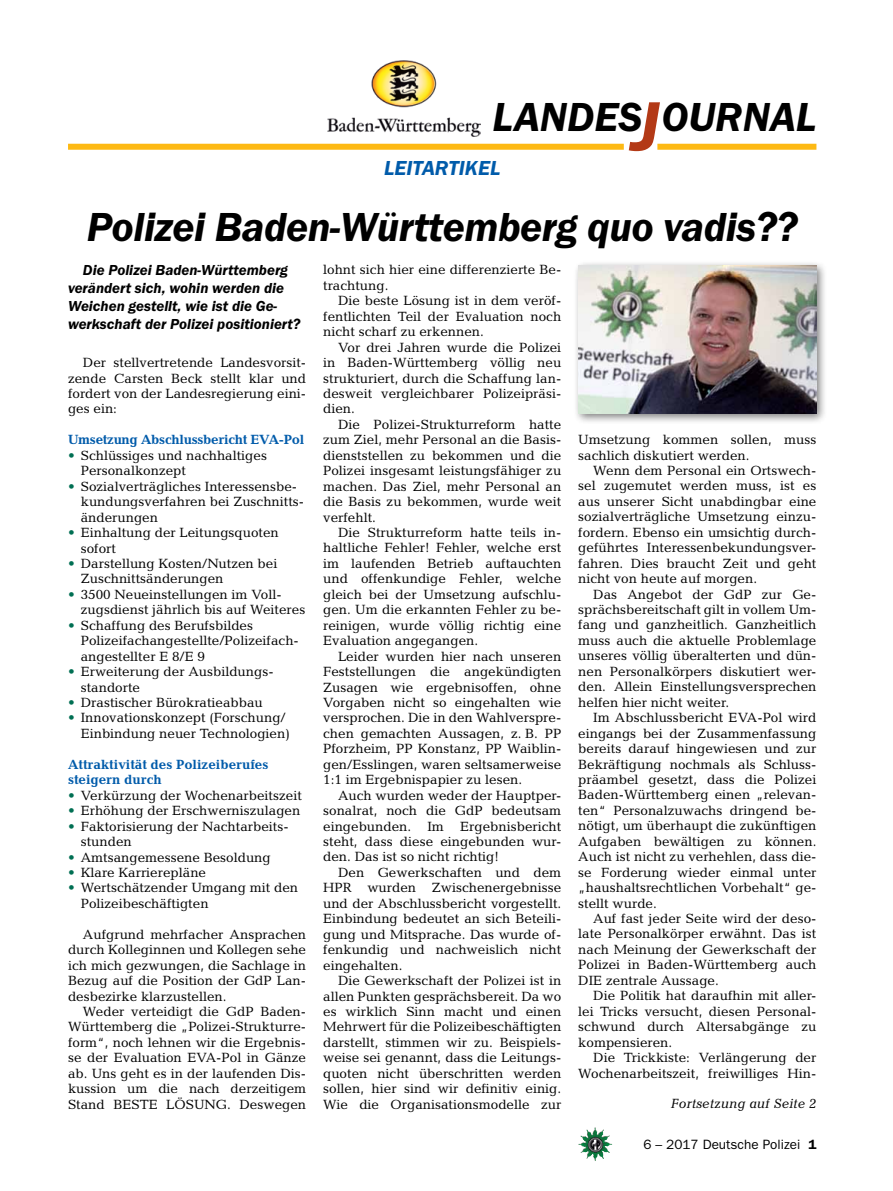
<style>
.page{position:relative;width:893px;height:1191px;background:#fff}
.page>*{position:absolute;margin:0;border:0;box-sizing:border-box;transform-origin:0 0}
.t1{font:italic 600 42px "Franklin Gothic Itc T";letter-spacing:-.01em;color:#000}
.t2{font:italic 600 21px "Franklin Gothic Itc T";color:#005baa}
.t3{font:italic 600 15px/18px "Franklin Gothic Itc T";color:#000}
.t4{font:13.5px/15.5px "Candida";color:#000;text-align:justify}
.t5{font:700 13.5px/15.5px "Candida";color:#005baa}
.t6{font:700 13.5px "Candida";letter-spacing:-.02em;color:#005baa}
.t7{font:13.5px "Franklin Gothic";color:#000}
.t8{font:italic 13.5px "Candida";color:#000}
.s1{font-size:72px;color:#b33916}
.s2{color:#006f53}
.s3{font-weight:600}
</style>
<div class="page">
<img style="left:578px;top:1127px;width:17px;height:25px">
<img style="left:328px;top:61px;width:152px;height:76px">
<div style="left:657px;top:144px;width:159px;height:6px;background:#fdb913"></div>
<div style="left:68px;top:144px;width:556px;height:6px;background:#fdb913"></div>
<div style="left:573px;top:260px;width:254px;height:164px;background:#000;opacity:.5"></div>
<img style="left:578px;top:266px;width:238px;height:147px">
<h1 class="t1" style="left:492px;top:93px;width:325px">LANDES<span class="s1">J</span>OURNAL</h1>
<h2 class="t2" style="left:384px;top:156px;width:106px">Leitar tikel</h2>
<h1 class="t1" style="left:87px;top:202px;width:712px">Polizei Baden-Württemberg quo vadis??</h1>
<p class="t4" style="left:323px;top:262px;width:240px">lohnt sich hier eine differenzierte Be&shy;trachtung.</p>
<p class="t4" style="left:323px;top:293px;width:240px;text-indent:15px">Die beste Lösung ist in dem veröf&shy;fentlichten Teil der Evaluation noch nicht scharf zu erkennen.</p>
<p class="t4" style="left:323px;top:339px;width:240px;text-indent:15px">Vor drei Jahren wurde die Polizei in Baden-Württemberg völlig neu strukturiert, durch die Schaffung lan&shy;desweit vergleichbarer Polizeipräsi&shy;dien.</p>
<p class="t4" style="left:323px;top:416px;width:240px;text-indent:15px">Die Polizei-Strukturreform hatte zum Ziel, mehr Personal an die Basis&shy;dienststellen zu bekommen und die Polizei insgesamt leistungsfähiger zu machen. Das Ziel, mehr Personal an die Basis zu bekommen, wurde weit verfehlt.</p>
<p class="t4" style="left:323px;top:525px;width:240px;text-indent:15px">Die Strukturreform hatte teils in&shy;haltliche Fehler! Fehler, welche erst im laufenden Betrieb auftauchten und offenkundige Fehler, welche gleich bei der Umsetzung aufschlu&shy;gen. Um die erkannten Fehler zu be&shy;reinigen, wurde völlig richtig eine Evaluation angegangen.</p>
<p class="t4" style="left:323px;top:648px;width:240px;text-indent:15px">Leider wurden hier nach unseren Feststellungen die angekündigten Zusagen wie ergebnisoffen, ohne Vorgaben nicht so eingehalten wie versprochen. Die in den Wahlverspre&shy;chen gemachten Aussagen, z. B. PP Pforzheim, PP Konstanz, PP Waiblin&shy;gen/Esslingen, waren seltsamerweise 1:1 im Ergebnispapier zu lesen.</p>
<p class="t4" style="left:323px;top:787px;width:240px;text-indent:15px">Auch wurden weder der Hauptper&shy;sonalrat, noch die GdP bedeutsam eingebunden. Im Ergebnisbericht steht, dass diese eingebunden wur&shy;den. Das ist so nicht richtig!</p>
<p class="t4" style="left:323px;top:864px;width:240px;text-indent:15px">Den Gewerkschaften und dem HPR wurden Zwischenergebnisse und der Abschlussbericht vorgestellt.<br>Einbindung bedeutet an sich Beteili&shy;gung und Mitsprache. Das wurde of&shy;fenkundig und nachweislich nicht eingehalten.</p>
<p class="t4" style="left:323px;top:972px;width:240px;text-indent:15px">Die Gewerkschaft der Polizei ist in allen Punkten gesprächsbereit. Da wo es wirklich Sinn macht und einen Mehrwert für die Polizeibeschäftigten darstellt, stimmen wir zu. Beispiels&shy;weise sei genannt, dass die Leitungs&shy;quoten nicht überschritten werden sollen, hier sind wir definitiv einig.<br>Wie die Organisationsmodelle zur</p>
<p class="t3" style="left:68px;top:260px;width:234px;text-indent:15px">Die Polizei Baden-Württemberg verändert sich, wohin werden die Weichen gestellt, wie ist die Ge&shy;werkschaft der Polizei positioniert?</p>
<p class="t4" style="left:68px;top:355px;width:240px;text-indent:15px">Der stellvertretende Landesvorsit&shy;zende Carsten Beck stellt klar und fordert von der Landesregierung eini&shy;ges ein:</p>
<p class="t6" style="left:68px;top:432px;width:238px">Umsetzung Abschlussbericht EVA-Pol</p>
<p class="t4" style="left:81px;top:447px;width:188px;text-indent:-13px"><span class="s2">•</span> Schlüssiges und nachhaltiges<br>Personalkonzept</p>
<p class="t4" style="left:81px;top:478px;width:225px;text-align:left;text-indent:-13px"><span class="s2">•</span> Sozialverträgliches Interessensbe&shy;kundungsverfahren bei Zuschnitts&shy;änderungen</p>
<p class="t4" style="left:81px;top:525px;width:200px;text-indent:-13px"><span class="s2">•</span> Einhaltung der Leitungsquoten sofort</p>
<p class="t4" style="left:81px;top:555px;width:198px;text-indent:-13px"><span class="s2">•</span> Darstellung Kosten/Nutzen bei<br>Zuschnittsänderungen</p>
<p class="t4" style="left:81px;top:586px;width:226px;text-indent:-13px"><span class="s2">•</span> 3500 Neueinstellungen im Voll&shy;zugsdienst jährlich bis auf Weiteres</p>
<p class="t4" style="left:81px;top:617px;width:220px;text-align:left;text-indent:-13px"><span class="s2">•</span> Schaffung des Berufsbildes<br>Polizeifachangestellte/Polizeifach&shy;angestellter E 8/E 9</p>
<p class="t4" style="left:81px;top:664px;width:194px;text-indent:-13px"><span class="s2">•</span> Erweiterung der Ausbildungs&shy;standorte</p>
<p class="t4" style="left:68px;top:694px;width:196px"><span class="s2">•</span> Drastischer Bürokratieabbau</p>
<p class="t4" style="left:68px;top:710px;width:223px;text-align:right"><span class="s2">•</span> Innovationskonzept (Forschung/<br>Einbindung neuer Technologien)</p>
<p class="t5" style="left:68px;top:756px;width:202px">Attraktivität des Polizeiberufes steigern durch</p>
<p class="t4" style="left:68px;top:787px;width:235px"><span class="s2">•</span> Verkürzung der Wochenarbeitszeit</p>
<p class="t4" style="left:68px;top:803px;width:234px"><span class="s2">•</span> Erhöhung der Erschwerniszulagen</p>
<p class="t4" style="left:81px;top:818px;width:209px;text-indent:-13px"><span class="s2">•</span> Faktorisierung der Nachtarbeits&shy;stunden</p>
<p class="t4" style="left:68px;top:849px;width:204px"><span class="s2">•</span> Amtsangemessene Besoldung</p>
<p class="t4" style="left:68px;top:864px;width:140px"><span class="s2">•</span> Klare Karrierepläne</p>
<p class="t4" style="left:81px;top:880px;width:219px;text-indent:-13px"><span class="s2">•</span> Wertschätzender Umgang mit den<br>Polizeibeschäftigten</p>
<p class="t4" style="left:68px;top:926px;width:240px;text-indent:15px">Aufgrund mehrfacher Ansprachen durch Kolleginnen und Kollegen sehe ich mich gezwungen, die Sachlage in Bezug auf die Position der GdP Lan&shy;desbezirke klarzustellen.</p>
<p class="t4" style="left:68px;top:1003px;width:240px;text-align:left;text-indent:15px">Weder verteidigt die GdP Baden-Württemberg die „Polizei-Strukturre&shy;form“, noch lehnen wir die Ergebnis&shy;se der Evaluation EVA-Pol in Gänze ab. Uns geht es in der laufenden Dis&shy;kussion um die nach derzeitigem Stand BESTE LÖSUNG. Deswegen</p>
<p class="t4" style="left:578px;top:432px;width:240px">Umsetzung kommen sollen, muss sachlich diskutiert werden.</p>
<p class="t4" style="left:578px;top:463px;width:240px;text-indent:15px">Wenn dem Personal ein Ortswech&shy;sel zugemutet werden muss, ist es aus unserer Sicht unabdingbar eine sozialverträgliche Umsetzung einzu&shy;fordern. Ebenso ein umsichtig durch&shy;geführtes Interessenbekundungsver&shy;fahren. Dies braucht Zeit und geht nicht von heute auf morgen.</p>
<p class="t4" style="left:578px;top:586px;width:240px;text-indent:15px">Das Angebot der GdP zur Ge&shy;sprächsbereitschaft gilt in vollem Um&shy;fang und ganzheitlich. Ganzheitlich muss auch die aktuelle Problemlage unseres völlig überalterten und dün&shy;nen Personalkörpers diskutiert wer&shy;den. Allein Einstellungsversprechen helfen hier nicht weiter.</p>
<p class="t4" style="left:578px;top:710px;width:240px;text-align:left;text-indent:15px">Im Abschlussbericht EVA-Pol wird eingangs bei der Zusammenfassung bereits darauf hingewiesen und zur Bekräftigung nochmals als Schluss&shy;präambel gesetzt, dass die Polizei Baden-Württemberg einen „relevan&shy;ten“ Personalzuwachs dringend be&shy;nötigt, um überhaupt die zukünftigen Aufgaben bewältigen zu können.<br>Auch ist nicht zu verhehlen, dass die&shy;se Forderung wieder einmal unter „haushaltsrechtlichen Vorbehalt“ ge&shy;stellt wurde.</p>
<p class="t4" style="left:578px;top:910px;width:240px;text-indent:15px">Auf fast jeder Seite wird der deso&shy;late Personalkörper erwähnt. Das ist nach Meinung der Gewerkschaft der Polizei in Baden-Württemberg auch DIE zentrale Aussage.</p>
<p class="t4" style="left:578px;top:988px;width:240px;text-indent:15px">Die Politik hat daraufhin mit aller&shy;lei Tricks versucht, diesen Personal&shy;schwund durch Altersabgänge zu kompensieren.</p>
<p class="t4" style="left:578px;top:1049px;width:240px;text-align:right">Die Trickkiste: Verlängerung der<br>Wochenarbeitszeit, freiwilliges Hin-</p>
<p class="t8" style="left:671px;top:1096px;width:147px">Fortsetzung auf Seite 2</p>
<p class="t7" style="left:643px;top:1136px;width:175px">6 – 2017 Deutsche Polizei <span class="s3">1</span></p>
</div>
